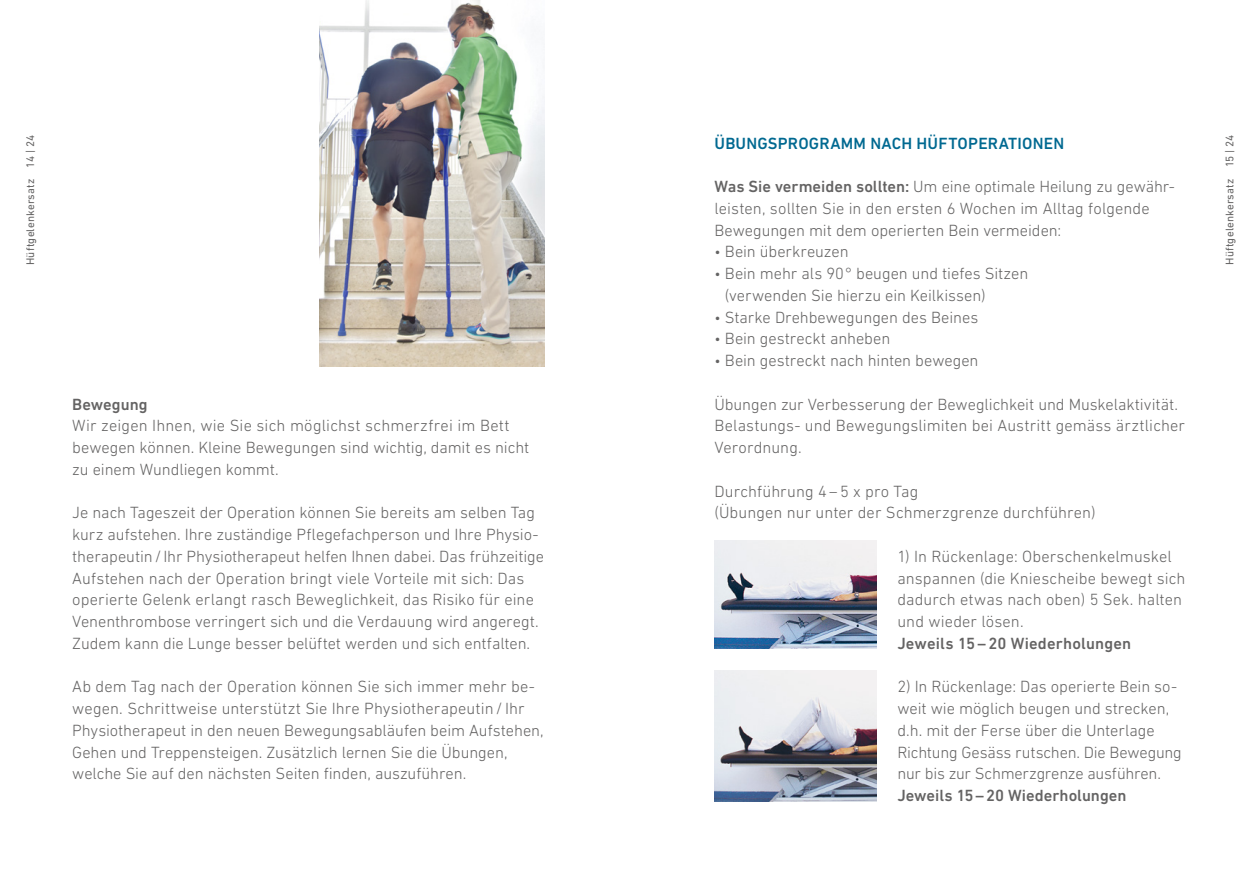
<style>
.page{position:relative;width:1259px;height:893px;background:#fff}
.page>*{position:absolute;margin:0;border:0;box-sizing:border-box;transform-origin:0 0}
.NEXT_Grundtext_11{font:300 16.5px/21.8px "DIN Next LT Pro";color:#646363}
.NEXT_Titel_Inhalt_11{font:500 16.5px "DIN Next LT Pro";letter-spacing:.015em;color:#006991}
.NEXT_Grundtext_11-2{font:500 16.5px "DIN Next LT Pro";color:#646363}
.NEXT_Untertitel_11{font:500 16.5px "DIN Next LT Pro";color:#646363}
.t1{font:11.25px "DIN Next LT Pro";letter-spacing:.015em;color:#646363}
.s1{font-weight:500}
.s2{font-size:15px}
</style>
<div class="page">
<img style="left:714px;top:540px;width:162px;height:109px">
<img style="left:714px;top:671px;width:162px;height:130px">
<img style="left:319px;top:0;width:225px;height:366px">
<p class="t1" style="left:24px;top:265px;width:131px;rotate:-90deg">Hüftgelenkersatz 14 | 24</p>
<p class="NEXT_Titel_Inhalt_11" style="left:714px;top:133px;width:351px">ÜBUNGSPROGRAMM NACH HÜFTOPERATIONEN</p>
<p class="NEXT_Grundtext_11" style="left:714px;top:175px;width:462px"><span class="s1">Was Sie vermeiden sollten:</span> Um eine optimale Heilung zu gewähr&shy;leisten, sollten Sie in den ersten 6 Wochen im Alltag folgende<br>Bewegungen mit dem operierten Bein vermeiden:</p>
<p class="NEXT_Grundtext_11" style="left:714px;top:241px;width:135px"><span class="s2">•</span> Bein überkreuzen</p>
<p class="NEXT_Grundtext_11" style="left:725px;top:262px;width:305px;text-indent:-10px"><span class="s2">•</span> Bein mehr als 90° beugen und tiefes Sitzen (verwenden Sie hierzu ein Keilkissen)</p>
<p class="NEXT_Grundtext_11" style="left:714px;top:306px;width:265px"><span class="s2">•</span> Starke Drehbewegungen des Beines</p>
<p class="NEXT_Grundtext_11" style="left:714px;top:328px;width:177px"><span class="s2">•</span> Bein gestreckt anheben</p>
<p class="NEXT_Grundtext_11" style="left:714px;top:349px;width:265px"><span class="s2">•</span> Bein gestreckt nach hinten bewegen</p>
<p class="NEXT_Grundtext_11" style="left:714px;top:393px;width:465px">Übungen zur Verbesserung der Beweglichkeit und Muskelaktivität.</p>
<p class="NEXT_Grundtext_11" style="left:714px;top:415px;width:472px">Belastungs- und Bewegungslimiten bei Austritt gemäss ärztlicher<br>Verordnung.</p>
<p class="NEXT_Untertitel_11" style="left:72px;top:394px;width:77px">Bewegung</p>
<p class="NEXT_Grundtext_11" style="left:72px;top:415px;width:458px">Wir zeigen Ihnen, wie Sie sich möglichst schmerzfrei im Bett bewegen können. Kleine Bewegungen sind wichtig, damit es nicht zu einem Wundliegen kommt.</p>
<p class="NEXT_Grundtext_11" style="left:72px;top:502px;width:473px">Je nach Tageszeit der Operation können Sie bereits am selben Tag kurz aufstehen. Ihre zuständige Pflegefachperson und Ihre Physio&shy;therapeutin/ Ihr Physiotherapeut helfen Ihnen dabei. Das frühzeitige Aufstehen nach der Operation bringt viele Vorteile mit sich: Das operierte Gelenk erlangt rasch Beweglichkeit, das Risiko für eine Venenthrombose verringert sich und die Verdauung wird angeregt.<br>Zudem kann die Lunge besser belüftet werden und sich entfalten.</p>
<p class="NEXT_Grundtext_11" style="left:72px;top:676px;width:473px">Ab dem Tag nach der Operation können Sie sich immer mehr be&shy;wegen. Schrittweise unterstützt Sie Ihre Physiotherapeutin / Ihr Physiotherapeut in den neuen Bewegungsabläufen beim Aufstehen, Gehen und Treppensteigen. Zusätzlich lernen Sie die Übungen, welche Sie auf den nächsten Seiten finden, auszuführen.</p>
<p class="NEXT_Grundtext_11" style="left:714px;top:480px;width:382px">Durchführung 4 – 5 x pro Tag<br>(Übungen nur unter der Schmerzgrenze durchführen)</p>
<p class="NEXT_Grundtext_11" style="left:897px;top:545px;width:289px">1) In Rückenlage: Oberschenkelmuskel anspannen (die Kniescheibe bewegt sich dadurch etwas nach oben) 5 Sek. halten und wieder lösen.<br><span class="s1">Jeweils 15 – 20 Wiederholungen</span></p>
<p class="NEXT_Grundtext_11" style="left:897px;top:676px;width:286px">2) In Rückenlage: Das operierte Bein so&shy;weit wie möglich beugen und strecken, d.h. mit der Ferse über die Unterlage Richtung Gesäss rutschen. Die Bewegung nur bis zur Schmerzgrenze ausführen.</p>
<p class="NEXT_Grundtext_11-2" style="left:897px;top:786px;width:230px">Jeweils 15–20 Wiederholungen</p>
<p class="t1" style="left:1223px;top:265px;width:131px;rotate:-90deg">Hüftgelenkersatz 15 | 24</p>
</div>
